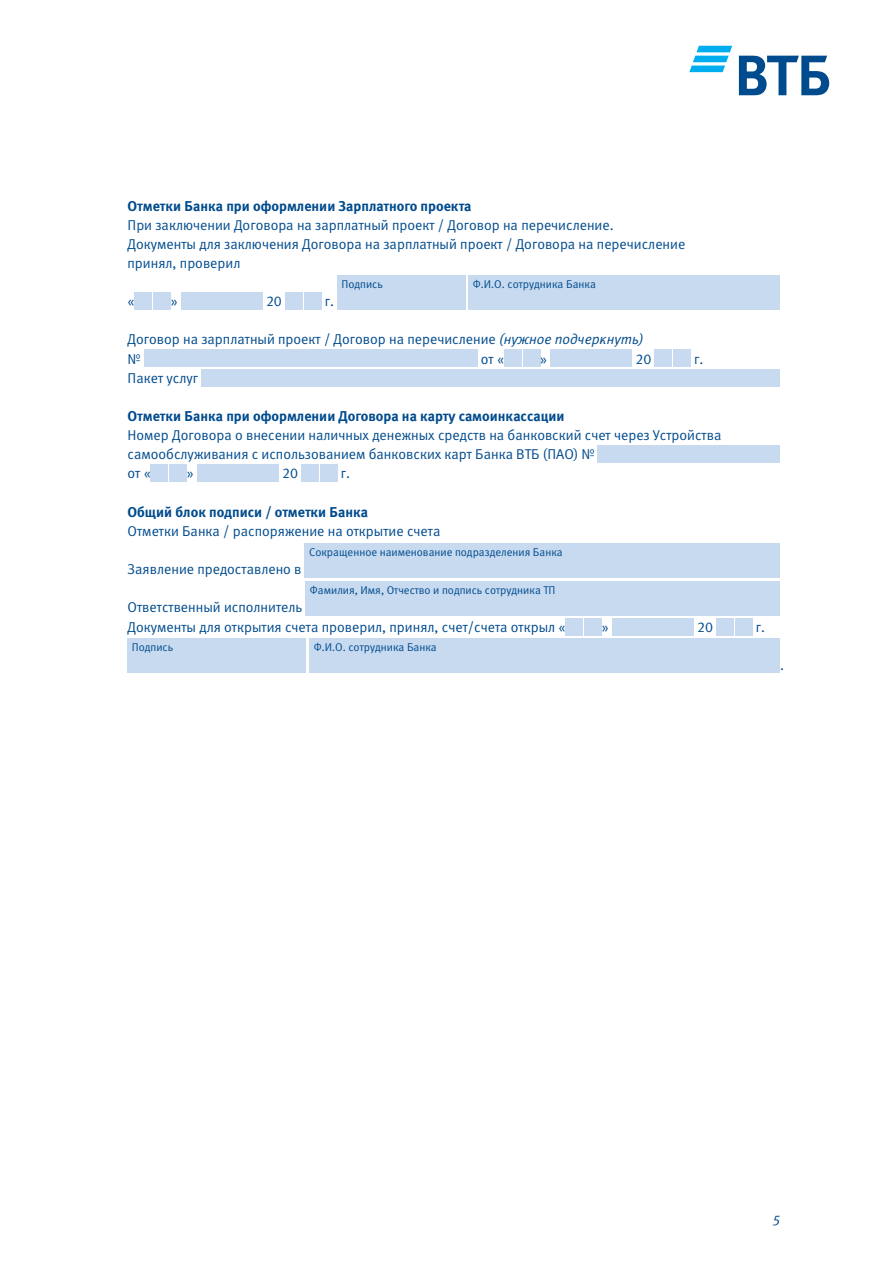
<style>
.page{position:relative;width:893px;height:1263px;background:#fff}
.page>*{position:absolute;margin:0;border:0;box-sizing:border-box;transform-origin:0 0}
.t1{font:14.25px/19.2px "Meta Normal Cyr LF";color:#004b8d}
.t2{font:14.25px "Meta Bold Cyr LF";color:#004b8d}
.t3{font:italic 14.25px "Meta Normal Cyr LF";color:#004b8d}
.t4{font:11.25px "Meta Normal Cyr LF";color:#004b8d}
.s1{font-style:italic}
</style>
<div class="page">
<svg style="left:689px;top:46px;width:43px;height:26px"></svg>
<svg style="left:739px;top:56px;width:90px;height:39px"></svg>
<div style="left:135px;top:292px;width:17px;height:17px;background:#c7daf0"></div>
<div style="left:154px;top:292px;width:17px;height:17px;background:#c7daf0"></div>
<div style="left:181px;top:292px;width:82px;height:17px;background:#c7daf0"></div>
<div style="left:285px;top:292px;width:17px;height:17px;background:#c7daf0"></div>
<div style="left:304px;top:292px;width:17px;height:17px;background:#c7daf0"></div>
<div style="left:337px;top:275px;width:128px;height:34px;background:#c7daf0"></div>
<div style="left:468px;top:275px;width:312px;height:34px;background:#c7daf0"></div>
<div style="left:144px;top:350px;width:334px;height:17px;background:#c7daf0"></div>
<div style="left:504px;top:350px;width:17px;height:17px;background:#c7daf0"></div>
<div style="left:523px;top:350px;width:17px;height:17px;background:#c7daf0"></div>
<div style="left:551px;top:350px;width:81px;height:17px;background:#c7daf0"></div>
<div style="left:655px;top:350px;width:17px;height:17px;background:#c7daf0"></div>
<div style="left:674px;top:350px;width:17px;height:17px;background:#c7daf0"></div>
<div style="left:202px;top:369px;width:578px;height:17px;background:#c7daf0"></div>
<div style="left:598px;top:445px;width:182px;height:17px;background:#c7daf0"></div>
<div style="left:151px;top:464px;width:17px;height:17px;background:#c7daf0"></div>
<div style="left:170px;top:464px;width:17px;height:17px;background:#c7daf0"></div>
<div style="left:197px;top:464px;width:82px;height:17px;background:#c7daf0"></div>
<div style="left:301px;top:464px;width:17px;height:17px;background:#c7daf0"></div>
<div style="left:320px;top:464px;width:18px;height:17px;background:#c7daf0"></div>
<div style="left:305px;top:543px;width:475px;height:34px;background:#c7daf0"></div>
<div style="left:306px;top:581px;width:474px;height:34px;background:#c7daf0"></div>
<div style="left:566px;top:619px;width:17px;height:17px;background:#c7daf0"></div>
<div style="left:585px;top:619px;width:17px;height:17px;background:#c7daf0"></div>
<div style="left:612px;top:619px;width:82px;height:17px;background:#c7daf0"></div>
<div style="left:716px;top:619px;width:17px;height:17px;background:#c7daf0"></div>
<div style="left:735px;top:619px;width:17px;height:17px;background:#c7daf0"></div>
<div style="left:128px;top:639px;width:178px;height:34px;background:#c7daf0"></div>
<div style="left:309px;top:639px;width:471px;height:34px;background:#c7daf0"></div>
<p class="t2" style="left:128px;top:197px;width:345px">Отметки Банка при оформлении Зарплатного проекта</p>
<p class="t1" style="left:128px;top:215px;width:559px">При заключении Договора на зарплатный проект / Договор на перечисление.<br>Документы для заключения Договора на зарплатный проект / Договора на перечисление принял, проверил</p>
<p class="t1" style="left:128px;top:292px;width:9px">«</p>
<p class="t1" style="left:171px;top:292px;width:9px">»</p>
<p class="t1" style="left:266px;top:292px;width:17px">20</p>
<p class="t1" style="left:325px;top:292px;width:11px">г.</p>
<p class="t4" style="left:341px;top:277px;width:43px">Подпись</p>
<p class="t4" style="left:473px;top:277px;width:125px">Ф.И.О. сотрудника Банка</p>
<p class="t1" style="left:128px;top:330px;width:517px">Договор на зарплатный проект / Договор на перечисление <span class="s1">(нужное подчеркнуть) </span>№</p>
<p class="t1" style="left:481px;top:349px;width:25px">от «</p>
<p class="t1" style="left:540px;top:349px;width:9px">»</p>
<p class="t1" style="left:635px;top:349px;width:17px">20</p>
<p class="t1" style="left:694px;top:349px;width:11px">г.</p>
<p class="t1" style="left:128px;top:368px;width:72px">Пакет услуг</p>
<p class="t2" style="left:128px;top:408px;width:439px">Отметки Банка при оформлении Договора на карту самоинкассации</p>
<p class="t1" style="left:128px;top:426px;width:595px">Номер Договора о внесении наличных денежных средств на банковский счет через Устройства самообслуживания с использованием банковских карт Банка ВТБ (ПАО) №<br>от «</p>
<p class="t1" style="left:187px;top:464px;width:9px">»</p>
<p class="t1" style="left:282px;top:464px;width:17px">20</p>
<p class="t1" style="left:341px;top:464px;width:11px">г.</p>
<p class="t2" style="left:128px;top:503px;width:242px">Общий блок подписи / отметки Банка</p>
<p class="t1" style="left:128px;top:521px;width:314px">Отметки Банка / распоряжение на открытие счета</p>
<p class="t1" style="left:128px;top:559px;width:175px">Заявление предоставлено в</p>
<p class="t4" style="left:309px;top:545px;width:255px">Cокращенное наименование подразделения Банка</p>
<p class="t4" style="left:310px;top:584px;width:247px">Фамилия, Имя, Отчество и подпись сотрудника ТП</p>
<p class="t1" style="left:128px;top:617px;width:440px">Документы для открытия счета проверил, принял, счет/счета открыл «</p>
<p class="t1" style="left:602px;top:617px;width:9px">»</p>
<p class="t1" style="left:697px;top:617px;width:17px">20</p>
<p class="t1" style="left:756px;top:617px;width:11px">г.</p>
<p class="t4" style="left:132px;top:641px;width:43px">Подпись</p>
<p class="t4" style="left:314px;top:641px;width:125px">Ф.И.О. сотрудника Банка</p>
<p class="t1" style="left:128px;top:598px;width:176px">Ответственный исполнитель</p>
<p class="t1" style="left:780px;top:655px;width:5px">.</p>
<p class="t3" style="left:772px;top:1212px;width:9px">5</p>
</div>
